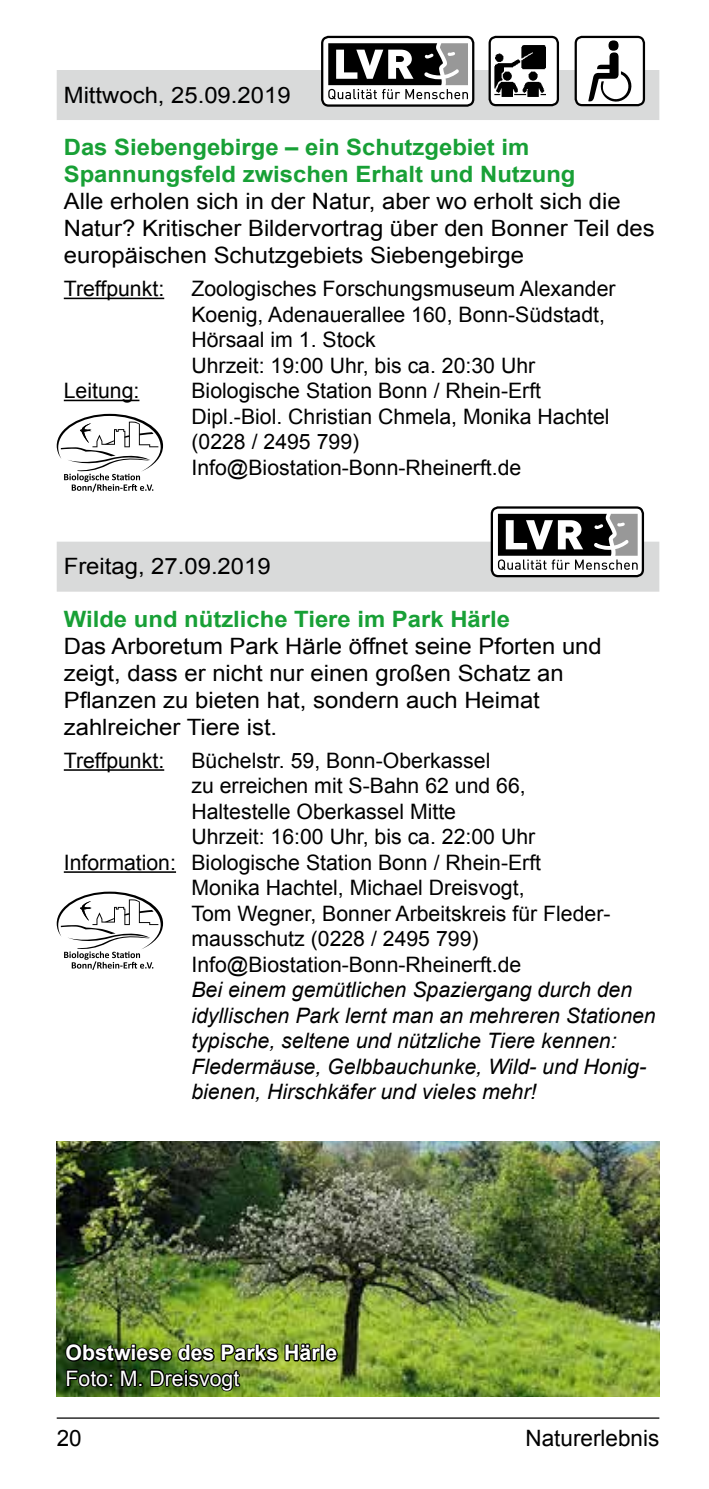
<style>
.page{position:relative;width:709px;height:1489px;background:#fff}
.page>*{position:absolute;margin:0;border:0;box-sizing:border-box;transform-origin:0 0}
.t1{font:22.5px/27px "Arial";color:#000;scale:1.06 1}
.t2{font:700 22.5px/27px "Arial";color:#18a036;scale:1.06 1}
.t3{font:22.5px "Arial";color:#000}
.t4{font:21.25px/25.5px "Arial";color:#000}
.t5{font:italic 21.25px/25.5px "Arial";color:#000}
.t6{font:700 21.25px "Arial";color:#fff}
.t7{font:21.25px "Arial";color:#fff}
</style>
<div class="page">
<hr style="left:57px;top:1417px;width:602px;height:1px;background:#000">
<div style="left:57px;top:70px;width:602px;height:50px;background:#d9dada"></div>
<hr style="left:64px;top:297px;width:100px;height:2px;background:#000">
<hr style="left:64px;top:399px;width:75px;height:2px;background:#000">
<svg style="left:57px;top:414px;width:106px;height:78px"></svg>
<div style="left:489px;top:37px;width:69px;height:68px;background:#fff;border-radius:6px"></div>
<div style="left:488px;top:36px;width:71px;height:70px;border:2px solid #000;border-radius:6px"></div>
<img style="left:495px;top:45px;width:51px;height:52px">
<div style="left:575px;top:37px;width:69px;height:68px;background:#fff;border-radius:6px"></div>
<div style="left:574px;top:36px;width:71px;height:70px;border:2px solid #000;border-radius:6px"></div>
<svg style="left:588px;top:40px;width:44px;height:62px"></svg>
<div style="left:322px;top:37px;width:151px;height:69px;background:#fff;border-radius:6px"></div>
<div style="left:321px;top:36px;width:153px;height:71px;border:2px solid #000;border-radius:6px"></div>
<svg style="left:328px;top:43px;width:140px;height:57px"></svg>
<div style="left:57px;top:541px;width:602px;height:50px;background:#d9dada"></div>
<hr style="left:64px;top:769px;width:100px;height:1px;background:#000">
<hr style="left:64px;top:871px;width:112px;height:1px;background:#000">
<svg style="left:57px;top:891px;width:106px;height:78px"></svg>
<div style="left:492px;top:507px;width:151px;height:69px;background:#fff;border-radius:6px"></div>
<div style="left:490px;top:506px;width:154px;height:71px;border:2px solid #000;border-radius:6px"></div>
<svg style="left:498px;top:514px;width:139px;height:56px"></svg>
<img style="left:57px;top:1141px;width:602px;height:255px">
<img style="left:63px;top:1340px;width:277px;height:52px">
<p class="t1" style="left:64px;top:81px;width:215px">Mittwoch, 25.09.2019</p>
<p class="t2" style="left:64px;top:134px;width:484px">Das Siebengebirge – ein Schutzgebiet im<br>Spannungsfeld zwischen Erhalt und Nutzung</p>
<p class="t1" style="left:64px;top:188px;width:559px">Alle erholen sich in der Natur, aber wo erholt sich die<br>Natur? Kritischer Bildervortrag über den Bonner Teil des europäischen Schutzgebiets Siebengebirge</p>
<p class="t4" style="left:64px;top:276px;width:102px">Treffpunkt:</p>
<p class="t4" style="left:191px;top:276px;width:426px">Zoologisches Forschungsmuseum Alexander Koenig, Adenauerallee 160, Bonn-Südstadt, Hörsaal im 1. Stock<br>Uhrzeit: 19:00 Uhr, bis ca. 20:30 Uhr</p>
<p class="t4" style="left:64px;top:378px;width:77px">Leitung:</p>
<p class="t4" style="left:191px;top:378px;width:420px">Biologische Station Bonn / Rhein-Erft Dipl.-Biol. Christian Chmela, Monika Hachtel (0228 / 2495 799)<br>Info@Biostation-Bonn-Rheinerft.de</p>
<p class="t1" style="left:64px;top:553px;width:197px">Freitag, 27.09.2019</p>
<p class="t2" style="left:64px;top:606px;width:422px">Wilde und nützliche Tiere im Park Härle</p>
<p class="t1" style="left:64px;top:632px;width:509px">Das Arboretum Park Härle öffnet seine Pforten und zeigt, dass er nicht nur einen großen Schatz an Pflanzen zu bieten hat, sondern auch Heimat zahlreicher Tiere ist.</p>
<p class="t4" style="left:64px;top:747px;width:102px">Treffpunkt:</p>
<p class="t4" style="left:191px;top:747px;width:300px">Büchelstr. 59, Bonn-Oberkassel</p>
<p class="t4" style="left:191px;top:773px;width:336px">zu erreichen mit S-Bahn 62 und 66,</p>
<p class="t4" style="left:191px;top:798px;width:266px">Haltestelle Oberkassel Mitte</p>
<p class="t4" style="left:191px;top:824px;width:345px">Uhrzeit: 16:00 Uhr, bis ca. 22:00 Uhr</p>
<p class="t4" style="left:64px;top:849px;width:479px">Information: Biologische Station Bonn / Rhein-Erft</p>
<p class="t4" style="left:191px;top:875px;width:335px">Monika Hachtel, Michael Dreisvogt,</p>
<p class="t4" style="left:191px;top:900px;width:420px">Tom Wegner, Bonner Arbeitskreis für Fleder-</p>
<p class="t4" style="left:191px;top:926px;width:289px">mausschutz (0228 / 2495 799)</p>
<p class="t4" style="left:191px;top:951px;width:331px">Info@Biostation-Bonn-Rheinerft.de</p>
<p class="t5" style="left:191px;top:977px;width:466px">Bei einem gemütlichen Spaziergang durch den idyllischen Park lernt man an mehreren Stationen typische, seltene und nützliche Tiere kennen:<br>Fledermäuse, Gelbbauchunke, Wild- und Honig&shy;bienen, Hirschkäfer und vieles mehr!</p>
<p class="t6" style="left:66px;top:1338px;width:273px">Obstwiese des Parks Härle</p>
<p class="t7" style="left:66px;top:1364px;width:175px">Foto: M. Dreisvogt</p>
<p class="t3" style="left:57px;top:1423px;width:27px">20</p>
<p class="t3" style="left:525px;top:1423px;width:135px">Naturerlebnis</p>
</div>
